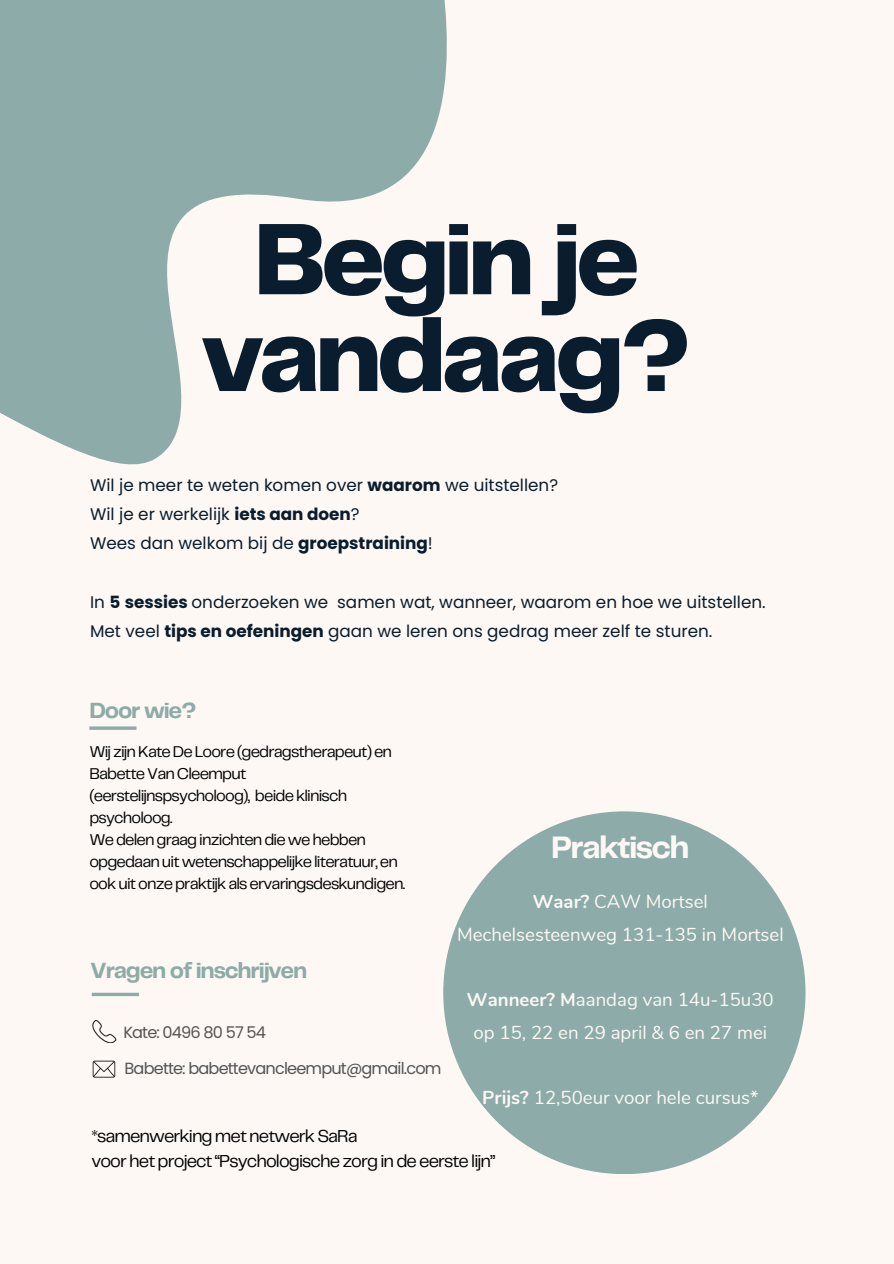
<style>
.page{position:relative;width:894px;height:1264px;background:#fff}
.page>*{position:absolute;margin:0;border:0;box-sizing:border-box;transform-origin:0 0}
.t1{font:800 105.45px/96.8px "Telegraf";letter-spacing:-.05em;color:#091d2e;text-align:center}
.t2{font:700 32.25px "Telegraf";letter-spacing:-.05em;color:#fdf8f4}
.t3{font:700 22.8px "Telegraf";letter-spacing:-.05em;color:#8daba8}
.t4{font:18.6px/32.7px "Nunito";color:#fdf8f4;text-align:center}
.t5{font:18px/24.8px "Telegraf";letter-spacing:-.05em;color:#000}
.t6{font:16.8px "Poppins";color:#091d2e}
.t7{font:16.2px/22px "Telegraf";letter-spacing:-.05em;color:#000}
.t8{font:16.2px "Poppins";letter-spacing:-.05em;color:#545454}
.s1{font-weight:700}
</style>
<div class="page">
<div style="left:0;top:0;width:893px;height:1263px;background:#fdf8f4"></div>
<div style="left:443px;top:811px;width:362px;height:362px;background:#8daba8;border-radius:50%"></div>
<svg style="left:0;top:0;width:447px;height:464px;fill:#8daba8"></svg>
<svg style="left:93px;top:1060px;width:22px;height:17px"></svg>
<svg style="left:92px;top:1020px;width:25px;height:23px"></svg>
<hr style="left:89px;top:726px;width:47px;height:3px;background:#8daba8">
<svg style="left:92px;top:992px;width:47px;height:4px"></svg>
<p class="t1" style="left:202px;top:216px;width:491px">Begin je vandaag?</p>
<h1 class="t6" style="left:90px;top:473px;width:469px">Wil je meer te weten komen over <span class="s1">waarom</span> we uitstellen?</h1>
<p class="t6" style="left:90px;top:502px;width:271px">Wil je er werkelijk <span class="s1">iets aan doen</span>?</p>
<p class="t6" style="left:90px;top:531px;width:344px">Wees dan welkom bij de <span class="s1">groepstraining</span>!</p>
<p class="t6" style="left:90px;top:590px;width:677px">In <span class="s1">5 sessies</span> onderzoeken we samen wat, wanneer, waarom en hoe we uitstellen.</p>
<p class="t6" style="left:90px;top:619px;width:623px">Met veel <span class="s1">tips en oefeningen</span> gaan we leren ons gedrag meer zelf te sturen.</p>
<h4 class="t3" style="left:89px;top:700px;width:109px">Door wie?</h4>
<h3 class="t7" style="left:89px;top:741px;width:304px">Wij zijn Kate De Loore (gedragstherapeut) en</h3>
<p class="t7" style="left:89px;top:763px;width:259px">Babette Van Cleemput (eerstelijnspsycholoog), beide klinisch psycholoog.</p>
<p class="t7" style="left:89px;top:829px;width:317px">We delen graag inzichten die we hebben opgedaan uit wetenschappelijke literatuur, en ook uit onze praktijk als ervaringsdeskundigen.</p>
<h2 class="t3" style="left:90px;top:960px;width:219px">Vragen of inschrijven</h2>
<h4 class="t8" style="left:123px;top:1021px;width:144px">Kate: 0496 80 57 54</h4>
<h4 class="t8" style="left:124px;top:1057px;width:318px">Babette: babettevancleemput@gmail.com</h4>
<p class="t2" style="left:551px;top:833px;width:140px">Praktisch</p>
<p class="t4" style="left:457px;top:885px;width:328px"><span class="s1">Waar?</span> CAW Mortsel<br>Mechelsesteenweg 131-135 in Mortsel</p>
<h3 class="t4" style="left:467px;top:983px;width:308px"><span class="s1">Wanneer? M</span>aandag van 14u-15u30 op 15, 22 en 29 april &amp; 6 en 27 mei</h3>
<p class="t4" style="left:482px;top:1081px;width:278px"><span class="s1">Prijs?</span> 12,50eur voor hele cursus*</p>
<p class="t5" style="left:91px;top:1124px;width:405px">*samenwerking met netwerk SaRa<br>voor het project “Psychologische zorg in de eerste lijn”</p>
</div>
